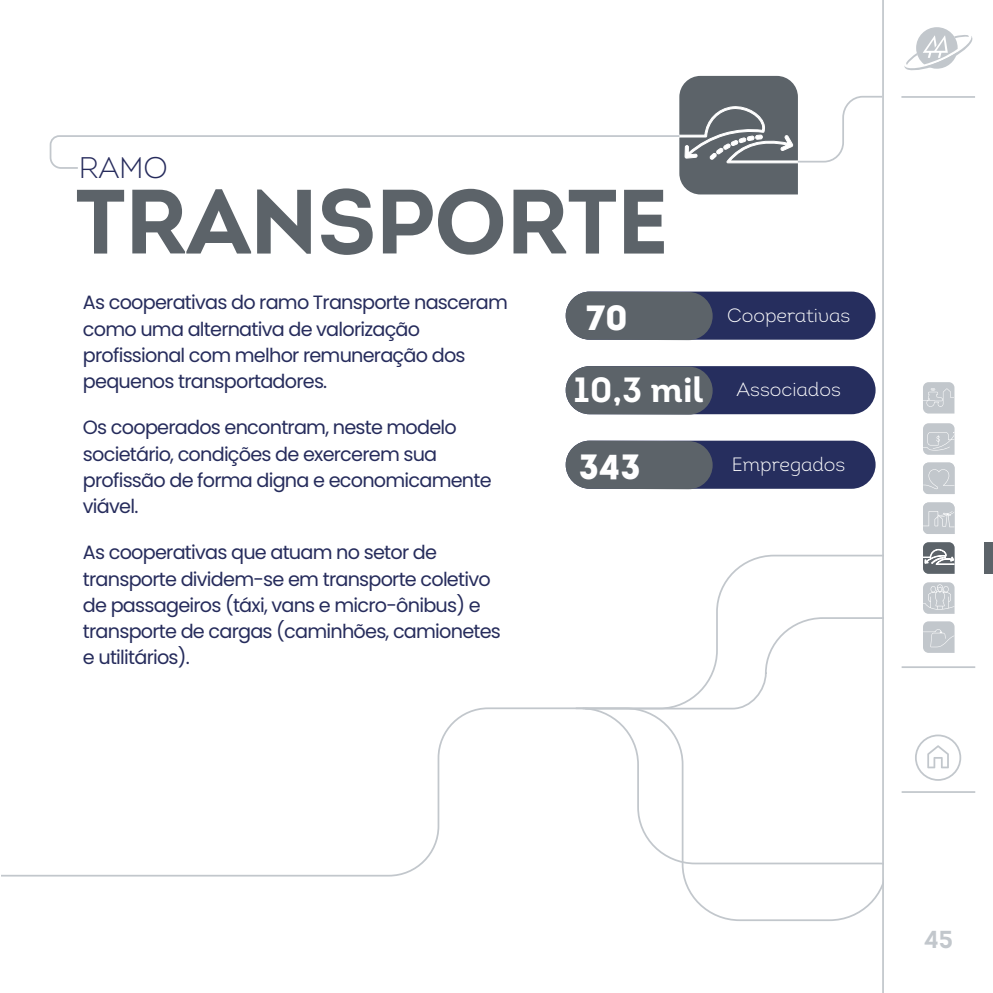
<style>
.page{position:relative;width:993px;height:993px;background:#fff}
.page>*{position:absolute;margin:0;border:0;box-sizing:border-box;transform-origin:0 0}
.t1{font:91px "Intro Bold Caps";letter-spacing:-.01em;color:#5c6369}
.t2{font:35px "Intro Black Caps";color:#fff}
.t3{font:29.75px "Intro Light Caps";color:#262b5c}
.t4{font:24.5px "Intro Bold Caps";color:#c2c7cc}
.t5{font:19.25px/26.2px "Poppins";letter-spacing:-.04em;color:#262c5c}
.t6{font:19.25px "Intro Light Alt";color:#fff}
.s1{font-family:"Intro Bold Alt";font-size:35px}
</style>
<div class="page">
<svg style="left:923px;top:423px;width:31px;height:31px"></svg>
<hr style="left:881px;top:0;width:2px;height:992px;background:#c2c7cc">
<svg style="left:904px;top:27px;width:68px;height:44px"></svg>
<hr style="left:901px;top:96px;width:73px;height:2px;background:#c2c7cc">
<hr style="left:901px;top:790px;width:73px;height:2px;background:#c2c7cc">
<svg style="left:915px;top:734px;width:45px;height:46px"></svg>
<hr style="left:901px;top:666px;width:73px;height:1px;background:#c2c7cc">
<svg style="left:923px;top:382px;width:31px;height:31px"></svg>
<svg style="left:923px;top:502px;width:31px;height:32px"></svg>
<svg style="left:923px;top:462px;width:31px;height:32px"></svg>
<svg style="left:923px;top:582px;width:31px;height:31px"></svg>
<svg style="left:923px;top:542px;width:31px;height:31px"></svg>
<div style="left:983px;top:542px;width:9px;height:31px;background:#5c6369"></div>
<svg style="left:923px;top:621px;width:31px;height:31px"></svg>
<div style="left:565px;top:291px;width:310px;height:48px;background:#262e5e;border-radius:24px"></div>
<div style="left:565px;top:291px;width:147px;height:49px;background:#5c6369;border-radius:24px"></div>
<div style="left:565px;top:366px;width:310px;height:48px;background:#262e5e;border-radius:24px"></div>
<div style="left:565px;top:366px;width:147px;height:48px;background:#5c6369;border-radius:24px"></div>
<div style="left:565px;top:440px;width:310px;height:48px;background:#262e5e;border-radius:24px"></div>
<div style="left:565px;top:440px;width:147px;height:49px;background:#5c6369;border-radius:24px"></div>
<svg style="left:49px;top:76px;width:833px;height:118px"></svg>
<svg style="left:716px;top:553px;width:166px;height:63px"></svg>
<svg style="left:673px;top:616px;width:209px;height:90px"></svg>
<svg style="left:1px;top:706px;width:881px;height:283px"></svg>
<h3 class="t3" style="left:79px;top:149px;width:90px">RAMO</h3>
<h1 class="t1" style="left:75px;top:163px;width:594px">TRANSPORTE</h1>
<p class="t5" style="left:83px;top:289px;width:426px">As cooperativas do ramo Transporte nasceram como uma alternativa de valorização profissional com melhor remuneração dos pequenos transportadores.</p>
<p class="t5" style="left:83px;top:414px;width:410px">Os cooperados encontram, neste modelo societário, condições de exercerem sua profissão de forma digna e economicamente viável.</p>
<p class="t5" style="left:83px;top:539px;width:419px">As cooperativas que atuam no setor de transporte dividem-se em transporte coletivo de passageiros (táxi, vans e micro-ônibus) e transporte de cargas (caminhões, camionetes e utilitários).</p>
<h2 class="t2" style="left:585px;top:294px;width:43px">70</h2>
<p class="t6" style="left:727px;top:303px;width:124px">Cooperativas</p>
<p class="t6" style="left:573px;top:377px;width:268px"><span class="s1">10,3 mil</span> Associados</p>
<h2 class="t2" style="left:578px;top:443px;width:63px">343</h2>
<p class="t6" style="left:731px;top:452px;width:115px">Empregados</p>
<p class="t4" style="left:923px;top:923px;width:30px">45</p>
</div>
